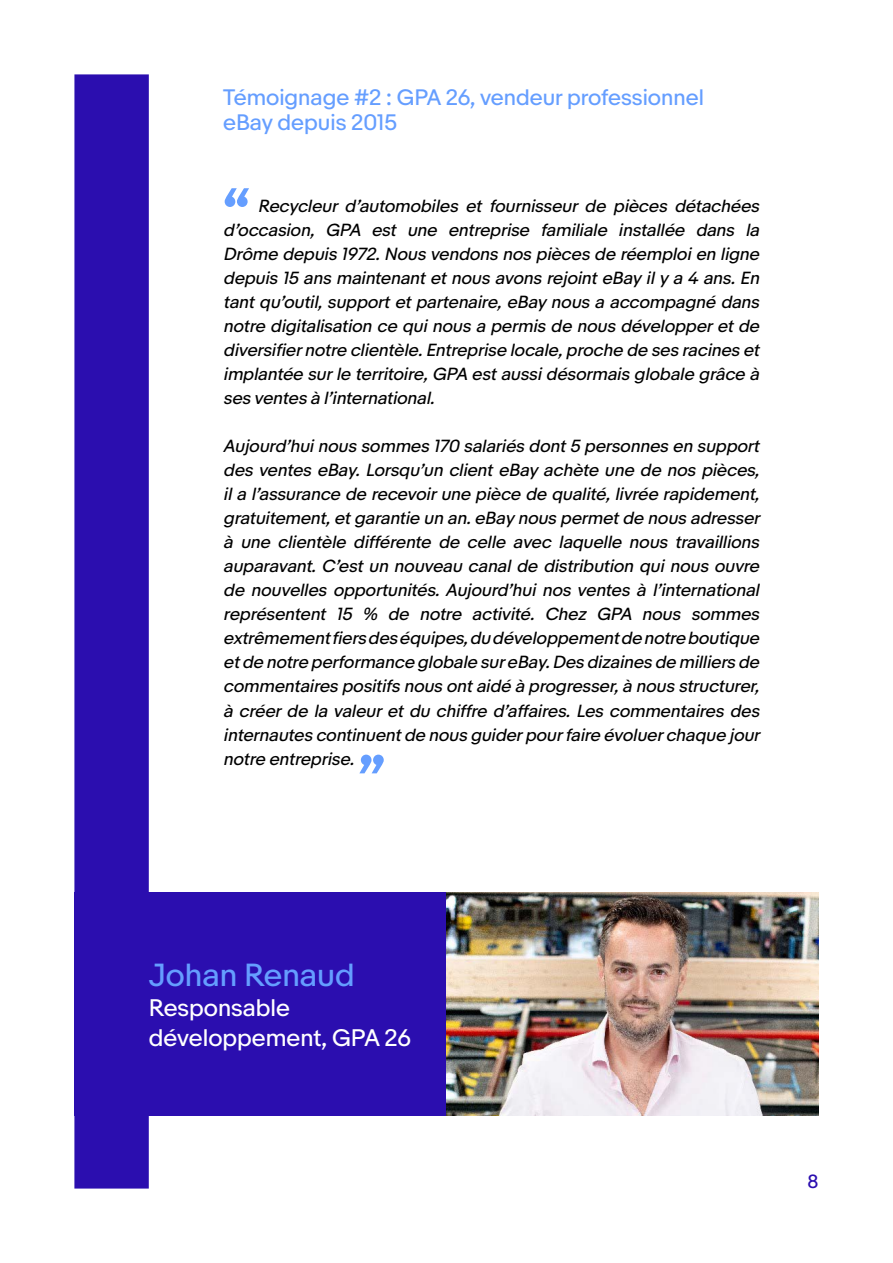
<style>
.page{position:relative;width:893px;height:1263px;background:#fff}
.page>*{position:absolute;margin:0;border:0;box-sizing:border-box;transform-origin:0 0}
.t1{font:700 52.5px "Market Sans";color:#659eff}
.t2{font:30px "Market Sans";color:#659eff}
.t3{font:22.5px/30px "Market Sans";color:#fff}
.t4{font:21px/25.2px "Market Sans";color:#659eff}
.t5{font:18px "Market Sans";color:#2b0eaf}
.t6{font:italic 16.5px/24px "Market Sans";color:#000;text-align:justify}
</style>
<div class="page">
<div style="left:74px;top:74px;width:75px;height:1114px;background:#2b0eaf"></div>
<div style="left:74px;top:892px;width:372px;height:224px;background:#2b0eaf"></div>
<img style="left:446px;top:892px;width:373px;height:223px">
<p class="t4" style="left:223px;top:85px;width:482px">Témoignage #2 : GPA 26, vendeur professionnel eBay depuis 2015</p>
<h1 class="t1" style="left:223px;top:176px;width:28px">“</h1>
<p class="t6" style="left:223px;top:195px;width:541px;text-indent:35px">Recycleur d’automobiles et fournisseur de pièces détachées d’occasion, GPA est une entreprise familiale installée dans la Drôme depuis 1972.Nous vendons nos pièces de réemploien ligne depuis 15 ans maintenant et nous avons rejoint eBay ily a 4 ans. En tant qu’outil, support et partenaire, eBay nous a accompagné dans notre digitalisation ce qui nous a permis de nous développeret de diversifiernotre clientèle.Entreprise locale,proche de ses racines et implantée surle territoire,GPA estaussidésormais globale grâce à ses ventes à l’international.</p>
<p class="t6" style="left:223px;top:435px;width:542px">Aujourd’huinous sommes 170 salariés dont5 personnes en support des ventes eBay. Lorsqu’un client eBay achète une de nos pièces, il a l’assurance de recevoirune pièce de qualité, livrée rapidement, gratuitement,etgarantie un an.eBay nous permetde nous adresser à une clientèle différente de celle avec laquelle nous travaillions auparavant. C’est un nouveau canal de distribution qui nous ouvre de nouvelles opportunités. Aujourd’hui nos ventes à l’international représentent 15 % de notre activité. Chez GPA nous sommes extrêmementfiers des équipes,du développementde notre boutique etde notre performance globale sureBay.Des dizaines de milliers de commentaires positifs nous ontaidé à progresser,à nous structurer, à créer de la valeur et du chiffre d’affaires. Les commentaires des internautes continuentde nous guiderpourfaire évoluerchaque jour notre entreprise.</p>
<h1 class="t1" style="left:358px;top:743px;width:29px">”</h1>
<h2 class="t2" style="left:149px;top:957px;width:207px">Johan Renaud</h2>
<h3 class="t3" style="left:149px;top:993px;width:264px">Responsable développement, GPA 26</h3>
<p class="t5" style="left:807px;top:1170px;width:13px">8</p>
</div>
